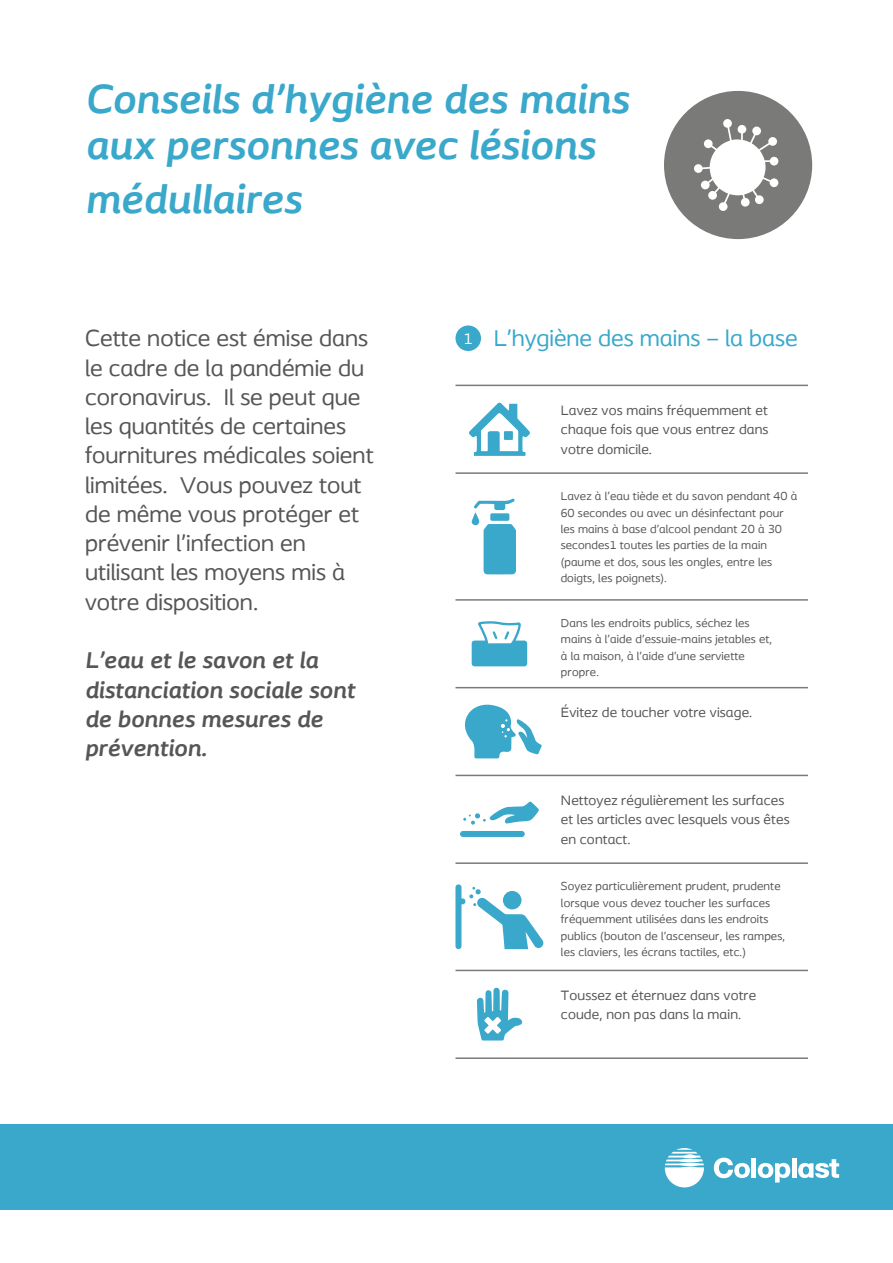
<style>
.page{position:relative;width:893px;height:1263px;background:#fff}
.page>*{position:absolute;margin:0;border:0;box-sizing:border-box;transform-origin:0 0}
.t1{font:italic 700 42px/45.5px "Coloplast";color:#39a8ca}
.t2{font:24px/29.2px "Coloplast";color:#565656}
.t3{font:italic 700 24px/29.2px "Coloplast";color:#565656}
.t4{font:24px "Coloplast";color:#39a8ca}
.t5{font:15.75px "Coloplast";color:#fff}
.t6{font:14.25px/19.5px "Coloplast";letter-spacing:.01em;color:#565656}
.t7{font:12px/16.4px "Coloplast";letter-spacing:.01em;color:#565656}
</style>
<div class="page">
<div style="left:0;top:1124px;width:893px;height:85px;background:#39a8ca"></div>
<hr style="left:455px;top:1057px;width:353px;height:2px;background:#7a7a79">
<div style="left:455px;top:325px;width:26px;height:26px;background:#39a8ca;border-radius:50%"></div>
<svg style="left:472px;top:621px;width:55px;height:45px"></svg>
<svg style="left:472px;top:499px;width:44px;height:75px"></svg>
<hr style="left:455px;top:472px;width:353px;height:2px;background:#7a7a79">
<hr style="left:455px;top:385px;width:353px;height:1px;background:#7a7a79">
<hr style="left:455px;top:599px;width:353px;height:2px;background:#7a7a79">
<hr style="left:455px;top:687px;width:353px;height:1px;background:#7a7a79">
<hr style="left:455px;top:775px;width:353px;height:1px;background:#7a7a79">
<hr style="left:455px;top:862px;width:353px;height:2px;background:#7a7a79">
<svg style="left:469px;top:403px;width:61px;height:53px"></svg>
<hr style="left:455px;top:970px;width:353px;height:1px;background:#7a7a79">
<div style="left:664px;top:91px;width:148px;height:148px;background:#7a7a79;border-radius:50%"></div>
<svg style="left:694px;top:119px;width:84px;height:92px"></svg>
<svg style="left:477px;top:988px;width:45px;height:52px"></svg>
<svg style="left:465px;top:705px;width:77px;height:53px"></svg>
<div style="left:460px;top:831px;width:65px;height:6px;background:#39a8ca;border-radius:3px"></div>
<svg style="left:463px;top:802px;width:76px;height:23px"></svg>
<div style="left:455px;top:884px;width:6px;height:65px;background:#39a8ca;border-radius:3px"></div>
<svg style="left:459px;top:887px;width:84px;height:62px"></svg>
<svg style="left:665px;top:1148px;width:39px;height:39px"></svg>
<svg style="left:714px;top:1158px;width:36px;height:20px"></svg>
<div style="left:751px;top:1158px;width:5px;height:20px;background:#fff"></div>
<hr style="left:792px;top:1158px;width:4px;height:20px;background:#fff">
<svg style="left:758px;top:1163px;width:32px;height:19px"></svg>
<svg style="left:798px;top:1159px;width:41px;height:19px"></svg>
<h1 class="t1" style="left:85px;top:76px;width:545px">Conseils d’hygiène des mains aux personnes avec lésions</h1>
<h1 class="t1" style="left:85px;top:176px;width:218px">médullaires</h1>
<p class="t2" style="left:85px;top:323px;width:290px">Cette notice est émise dans le cadre de la pandémie du coronavirus. Il se peut que les quantités de certaines fournitures médicales soient limitées. Vous pouvez tout de même vous protéger et prévenir l’infection en utilisant les moyens mis à votre disposition.</p>
<h2 class="t3" style="left:85px;top:645px;width:271px">L’eau et le savon et la distanciation sociale sont de bonnes mesures de prévention.</h2>
<h3 class="t5" style="left:464px;top:329px;width:10px">1</h3>
<h2 class="t4" style="left:494px;top:324px;width:305px">L’hygiène des mains – la base</h2>
<p class="t6" style="left:561px;top:400px;width:209px;text-align:justify">Lavez vos mains fréquemment et chaque fois que vous entrez dans votre domicile.</p>
<p class="t7" style="left:561px;top:488px;width:238px">Lavez à l’eau tiède et du savon pendant 40 à 60 secondes ou avec un désinfectant pour les mains à base d’alcool pendant 20 à 30 secondes1 toutes les parties de la main (paume et dos, sous les ongles, entre les doigts, les poignets).</p>
<p class="t7" style="left:561px;top:615px;width:213px">Dans les endroits publics, séchez les mains à l’aide d’essuie-mains jetables et, à la maison, à l’aide d’une serviette propre.</p>
<p class="t6" style="left:561px;top:702px;width:193px">Évitez de toucher votre visage.</p>
<p class="t6" style="left:561px;top:790px;width:230px">Nettoyez régulièrement les surfaces et les articles avec lesquels vous êtes en contact.</p>
<p class="t7" style="left:561px;top:878px;width:226px">Soyez particulièrement prudent, prudente lorsque vous devez toucher les surfaces fréquemment utilisées dans les endroits publics (bouton de l’ascenseur, les rampes, les claviers, les écrans tactiles, etc.)</p>
<p class="t6" style="left:561px;top:985px;width:197px">Toussez et éternuez dans votre coude, non pas dans la main.</p>
</div>
